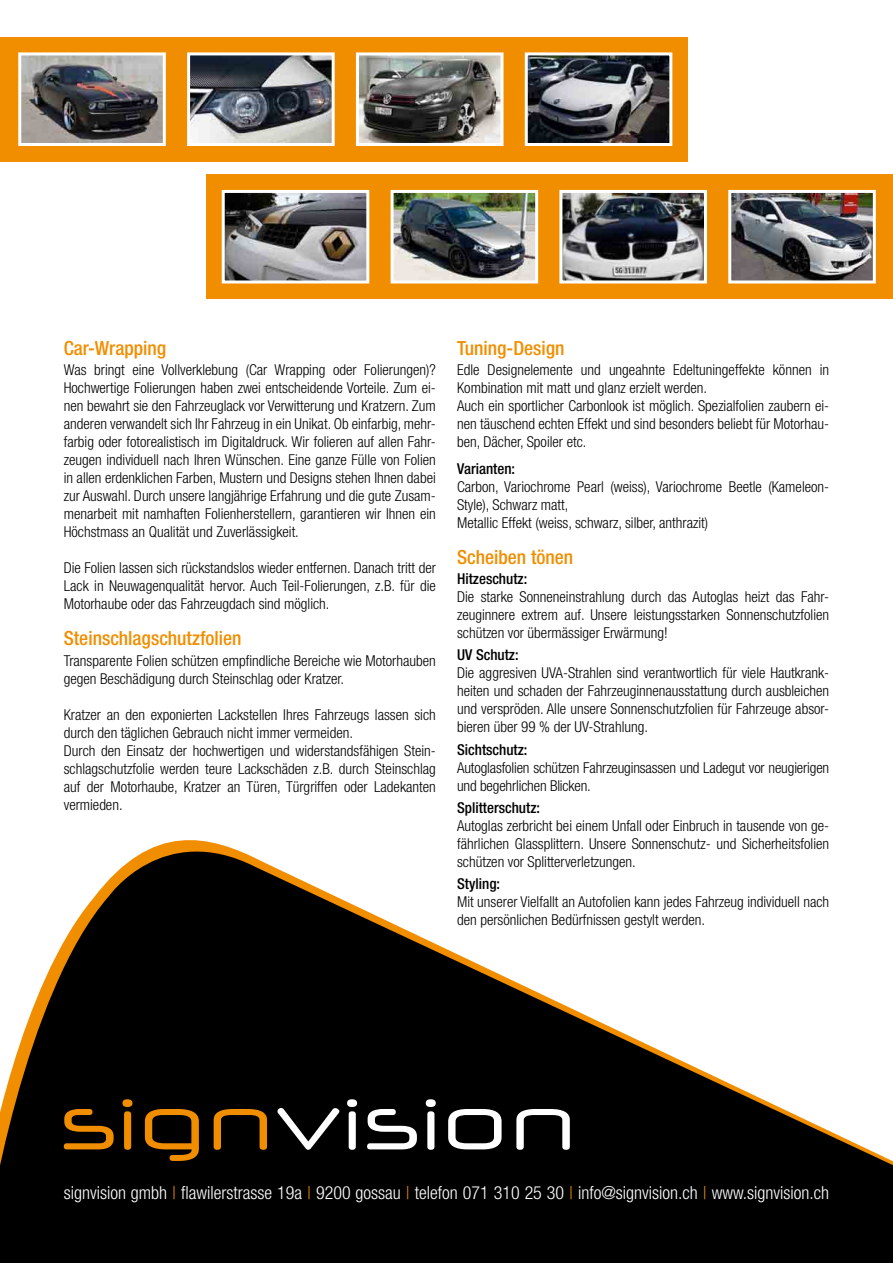
<style>
.page{position:relative;width:893px;height:1263px;background:#fff}
.page>*{position:absolute;margin:0;border:0;box-sizing:border-box;transform-origin:0 0}
.t1{font:500 condensed 19.5px "Helvetica Neue LT";color:#f18e00}
.t2{font:300 condensed 18px "Helvetica Neue LT";color:#fff}
.t3{font:300 condensed 15px/18px "Helvetica Neue LT";color:#000}
.t4{font:500 condensed 15px "Helvetica Neue LT";color:#000}
.s1{color:#f18e00}
</style>
<div class="page">
<svg style="left:0;top:840px;width:893px;height:423px;fill:#000"></svg>
<svg style="left:64px;top:1109px;width:50px;height:40px;background:#633a00"></svg>
<svg style="left:122px;top:1099px;width:10px;height:51px"></svg>
<svg style="left:145px;top:1109px;width:54px;height:52px;background:#643a00"></svg>
<svg style="left:214px;top:1109px;width:53px;height:41px;background:#543100"></svg>
<svg style="left:277px;top:1108px;width:62px;height:42px"></svg>
<svg style="left:347px;top:1099px;width:10px;height:51px"></svg>
<svg style="left:367px;top:1109px;width:50px;height:40px"></svg>
<svg style="left:426px;top:1099px;width:10px;height:51px"></svg>
<svg style="left:448px;top:1109px;width:54px;height:40px"></svg>
<svg style="left:516px;top:1109px;width:54px;height:41px"></svg>
<div style="left:0;top:37px;width:687px;height:125px;background:#f18e00"></div>
<div style="left:207px;top:174px;width:686px;height:125px;background:#f18e00"></div>
<img style="left:22px;top:56px;width:140px;height:86px">
<div style="left:18px;top:52px;width:148px;height:94px;border:3px solid #fff"></div>
<img style="left:732px;top:194px;width:140px;height:85px">
<div style="left:728px;top:190px;width:148px;height:93px;border:3px solid #fff"></div>
<img style="left:191px;top:56px;width:140px;height:86px">
<div style="left:187px;top:52px;width:148px;height:94px;border:3px solid #fff"></div>
<img style="left:563px;top:194px;width:140px;height:85px">
<div style="left:559px;top:190px;width:148px;height:93px;border:3px solid #fff"></div>
<img style="left:360px;top:56px;width:139px;height:86px">
<div style="left:356px;top:52px;width:147px;height:94px;border:3px solid #fff"></div>
<img style="left:395px;top:194px;width:139px;height:85px">
<div style="left:391px;top:190px;width:147px;height:93px;border:3px solid #fff"></div>
<img style="left:529px;top:56px;width:139px;height:86px">
<div style="left:525px;top:52px;width:147px;height:94px;border:3px solid #fff"></div>
<img style="left:226px;top:194px;width:139px;height:85px">
<div style="left:222px;top:190px;width:147px;height:93px;border:3px solid #fff"></div>
<h1 class="t1" style="left:64px;top:337px;width:104px">Car-Wrapping</h1>
<p class="t3" style="left:64px;top:361px;width:374px;text-align:justify">Was bringt eine Vollverklebung (Car Wrapping oder Folierungen)?<br>Hochwertige Folierungen haben zwei entscheidende Vorteile. Zum ei&shy;nen bewahrt sie den Fahrzeuglack vor Verwitterung und Kratzern. Zum anderen verwandelt sich Ihr Fahrzeug in ein Unikat. Ob einfarbig, mehr&shy;farbig oder fotorealistisch im Digitaldruck. Wir folieren auf allen Fahr&shy;zeugen individuell nach Ihren Wünschen. Eine ganze Fülle von Folien in allen erdenklichen Farben, Mustern und Designs stehen Ihnen dabei zur Auswahl. Durch unsere langjährige Erfahrung und die gute Zusam&shy;menarbeit mit namhaften Folienherstellern, garantieren wir Ihnen ein Höchstmass an Qualität und Zuverlässigkeit.</p>
<p class="t3" style="left:64px;top:559px;width:374px;text-align:justify">Die Folien lassen sich rückstandslos wieder entfernen. Danach tritt der Lack in Neuwagenqualität hervor. Auch Teil-Folierungen, z.B. für die Motorhaube oder das Fahrzeugdach sind möglich.</p>
<h1 class="t1" style="left:64px;top:627px;width:179px">Steinschlagschutzfolien</h1>
<p class="t3" style="left:64px;top:651px;width:374px">Transparente Folien schützen empfindliche Bereiche wie Motorhauben gegen Beschädigung durch Steinschlag oder Kratzer.</p>
<p class="t3" style="left:64px;top:705px;width:374px">Kratzer an den exponierten Lackstellen Ihres Fahrzeugs lassen sich durch den täglichen Gebrauch nicht immer vermeiden.<br>Durch den Einsatz der hochwertigen und widerstandsfähigen Stein&shy;schlagschutzfolie werden teure Lackschäden z.B. durch Steinschlag auf der Motorhaube, Kratzer an Türen, Türgriffen oder Ladekanten vermieden.</p>
<h1 class="t1" style="left:457px;top:337px;width:109px">Tuning-Design</h1>
<p class="t3" style="left:457px;top:361px;width:374px">Edle Designelemente und ungeahnte Edeltuningeffekte können in Kombination mit matt und glanz erzielt werden.<br>Auch ein sportlicher Carbonlook ist möglich. Spezialfolien zaubern ei&shy;nen täuschend echten Effekt und sind besonders beliebt für Motorhau&shy;ben, Dächer, Spoiler etc.</p>
<p class="t4" style="left:457px;top:460px;width:60px">Varianten:</p>
<p class="t3" style="left:457px;top:478px;width:374px">Carbon, Variochrome Pearl (weiss), Variochrome Beetle (Kameleon-<br>Style), Schwarz matt,<br>Metallic Effekt (weiss, schwarz, silber, anthrazit)</p>
<h1 class="t1" style="left:457px;top:545px;width:118px">Scheiben tönen</h1>
<p class="t4" style="left:457px;top:570px;width:72px">Hitzeschutz:</p>
<p class="t3" style="left:457px;top:588px;width:374px;text-align:justify">Die starke Sonneneinstrahlung durch das Autoglas heizt das Fahr&shy;zeuginnere extrem auf. Unsere leistungsstarken Sonnenschutzfolien schützen vor übermässiger Erwärmung!</p>
<p class="t4" style="left:457px;top:646px;width:63px">UV Schutz:</p>
<p class="t3" style="left:457px;top:664px;width:374px;text-align:justify">Die aggresiven UVA-Strahlen sind verantwortlich für viele Hautkrank&shy;heiten und schaden der Fahrzeuginnenausstattung durch ausbleichen und verspröden. Alle unsere Sonnenschutzfolien für Fahrzeuge absor&shy;bieren über 99 % der UV-Strahlung.</p>
<p class="t4" style="left:457px;top:740px;width:72px">Sichtschutz:</p>
<p class="t3" style="left:457px;top:758px;width:374px">Autoglasfolien schützen Fahrzeuginsassen und Ladegut vor neugierigen und begehrlichen Blicken.</p>
<p class="t4" style="left:457px;top:798px;width:84px">Splitterschutz:</p>
<p class="t3" style="left:457px;top:816px;width:374px;text-align:justify">Autoglas zerbricht bei einem Unfall oder Einbruch in tausende von ge&shy;fährlichen Glassplittern. Unsere Sonnenschutz- und Sicherheitsfolien schützen vor Splitterverletzungen.</p>
<p class="t4" style="left:457px;top:875px;width:45px">Styling:</p>
<p class="t3" style="left:457px;top:893px;width:374px">Mit unserer Vielfallt an Autofolien kann jedes Fahrzeug individuell nach den persönlichen Bedürfnissen gestylt werden.</p>
<p class="t2" style="left:64px;top:1182px;width:767px">signvision gmbh <span class="s1">|</span> flawilerstrasse 19a <span class="s1">|</span> 9200 gossau <span class="s1">|</span> telefon 071 310 25 30 <span class="s1">|</span> info@signvision.ch <span class="s1">|</span> www.signvision.ch</p>
</div>
